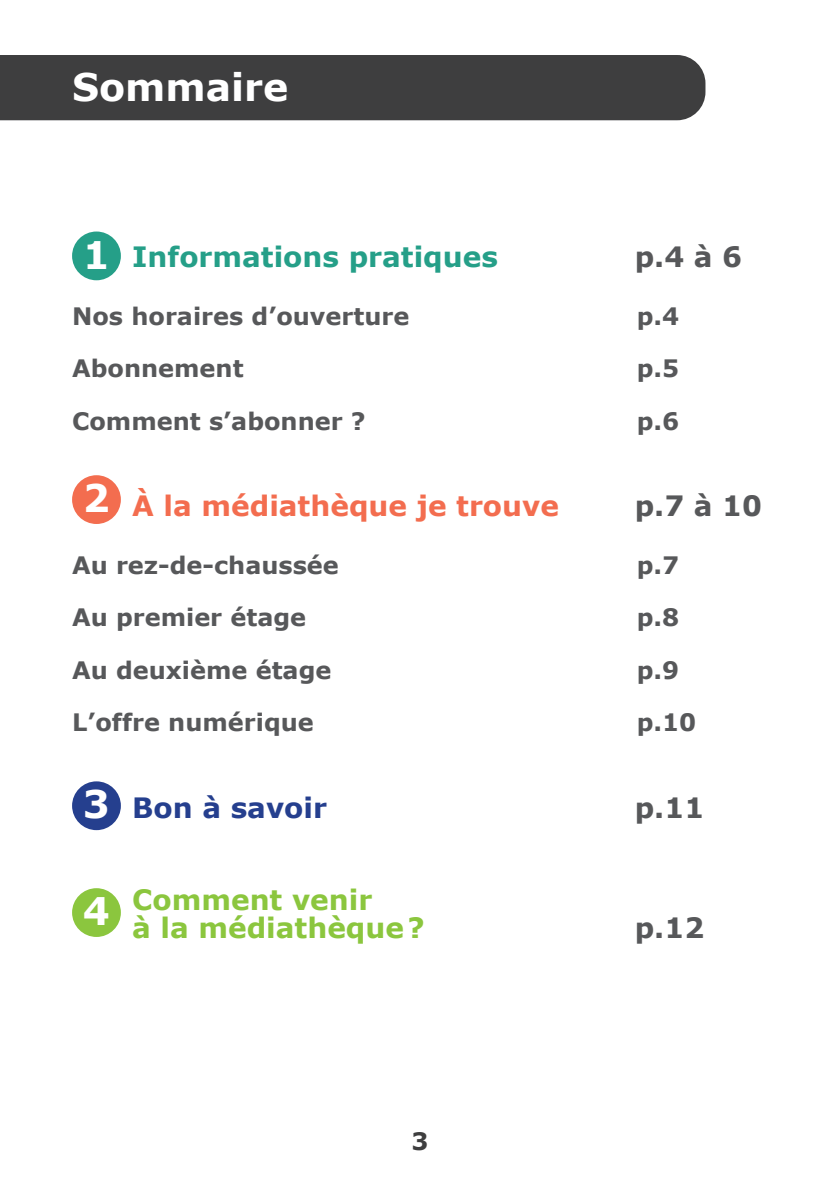
<style>
.page{position:relative;width:840px;height:1191px;background:#fff}
.page>*{position:absolute;margin:0;border:0;box-sizing:border-box;transform-origin:0 0}
.t1{font:700 38px "Verdana";color:#fff}
.t2{font:700 28px/28px "Verdana";color:#8bc63e}
.t3{font:700 28px "Verdana";color:#f36d4f}
.t4{font:700 28px "Verdana";color:#259f88}
.t5{font:700 28px "Verdana";color:#57585a}
.t6{font:700 28px "Verdana";color:#253f8e}
.t7{font:700 24px "Verdana";color:#57585a}
.t8{font:700 24px "Verdana";color:#3e3e3f}
.s1{font-size:38px;color:#fff}
</style>
<div class="page">
<div style="left:0;top:55px;width:705px;height:65px;background:#3e3e3f"></div>
<div style="left:72px;top:231px;width:49px;height:49px;background:#259f88;border-radius:50%"></div>
<div style="left:72px;top:475px;width:49px;height:49px;background:#f36d4f;border-radius:50%"></div>
<div style="left:72px;top:781px;width:49px;height:49px;background:#253f8e;border-radius:50%"></div>
<div style="left:72px;top:888px;width:49px;height:49px;background:#8bc63e;border-radius:50%"></div>
<h1 class="t1" style="left:72px;top:63px;width:217px">Sommaire</h1>
<p class="t4" style="left:83px;top:238px;width:416px"><span class="s1">1</span> Informations pratiques</p>
<p class="t5" style="left:634px;top:238px;width:109px">p.4 à 6</p>
<p class="t7" style="left:72px;top:300px;width:338px">Nos horaires d’ouverture</p>
<p class="t7" style="left:636px;top:300px;width:44px">p.4</p>
<p class="t7" style="left:72px;top:353px;width:173px">Abonnement</p>
<p class="t7" style="left:636px;top:353px;width:44px">p.5</p>
<p class="t7" style="left:72px;top:405px;width:295px">Comment s’abonner ?</p>
<p class="t7" style="left:636px;top:405px;width:44px">p.6</p>
<p class="t3" style="left:83px;top:487px;width:477px"><span class="s1">2</span> À la médiathèque je trouve</p>
<p class="t5" style="left:634px;top:487px;width:129px">p.7 à 10</p>
<p class="t7" style="left:72px;top:550px;width:268px">Au rez-de-chaussée</p>
<p class="t7" style="left:636px;top:550px;width:44px">p.7</p>
<p class="t7" style="left:72px;top:602px;width:235px">Au premier étage</p>
<p class="t7" style="left:636px;top:602px;width:44px">p.8</p>
<p class="t7" style="left:72px;top:654px;width:261px">Au deuxième étage</p>
<p class="t7" style="left:636px;top:654px;width:44px">p.9</p>
<p class="t7" style="left:72px;top:707px;width:243px">L’offre numérique</p>
<p class="t7" style="left:636px;top:707px;width:61px">p.10</p>
<p class="t6" style="left:83px;top:789px;width:245px"><span class="s1">3</span> Bon à savoir</p>
<p class="t5" style="left:634px;top:789px;width:71px">p.11</p>
<p class="t2" style="left:132px;top:885px;width:294px;text-indent:-49px"><span class="s1">4</span> Comment venir<br>à la médiathèque?</p>
<p class="t8" style="left:411px;top:1126px;width:19px">3</p>
<p class="t5" style="left:634px;top:909px;width:71px">p.12</p>
</div>
